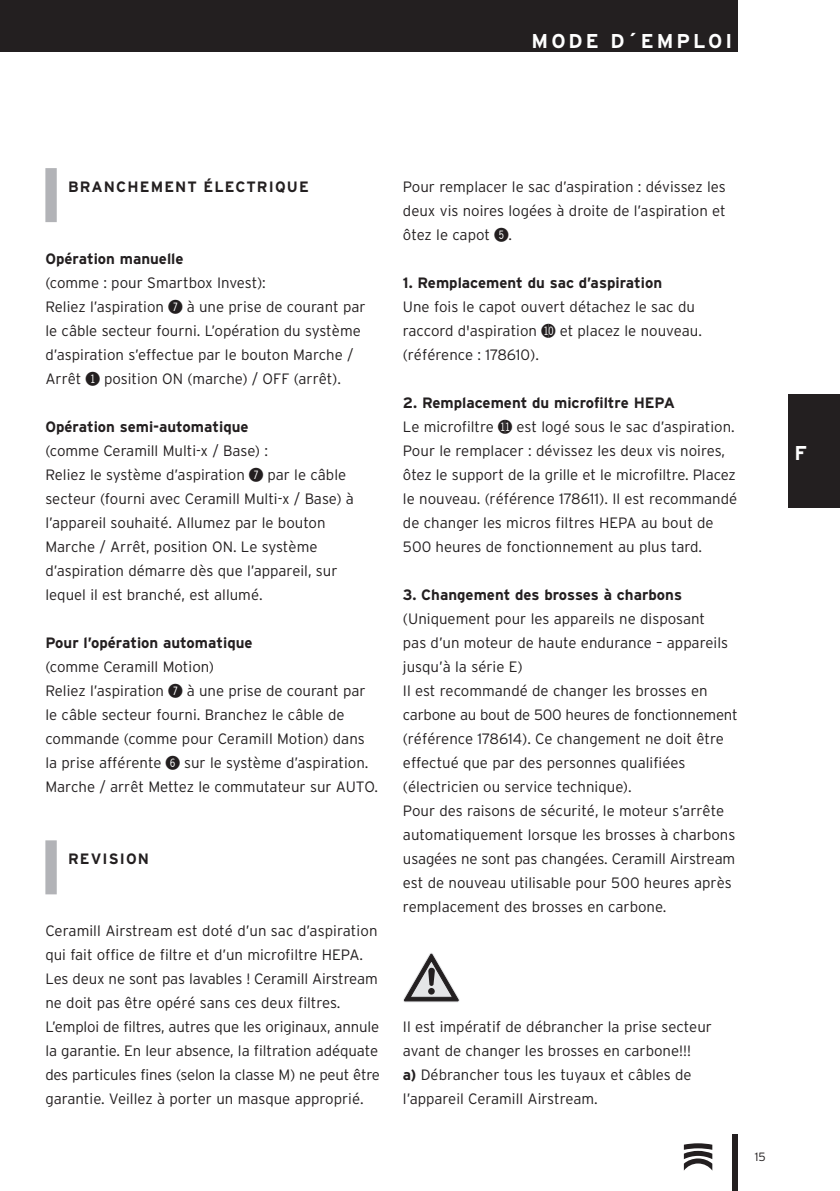
<style>
.page{position:relative;width:840px;height:1191px;background:#fff}
.page>*{position:absolute;margin:0;border:0;box-sizing:border-box;transform-origin:0 0}
.t1{font:700 20px "Interstate";letter-spacing:.15em;color:#fff}
.t2{font:300 15px/24px "Interstate";color:#231f20}
.t3{font:700 15px "Interstate";color:#231f20}
.t4{font:700 15px "Interstate";letter-spacing:.075em;color:#231f20}
.t5{font:300 12px "Interstate";color:#231f20}
.s1{font-family:"Double Digits Round";font-weight:400;font-size:18px}
.s2{font-weight:700}
</style>
<div class="page">
<div style="left:0;top:0;width:737px;height:51px;background:#231f20"></div>
<div style="left:788px;top:395px;width:51px;height:113px;background:#231f20"></div>
<svg style="left:683px;top:1143px;width:29px;height:27px"></svg>
<div style="left:45px;top:168px;width:12px;height:54px;background:#b2b3b7"></div>
<div style="left:45px;top:840px;width:12px;height:54px;background:#b2b3b7"></div>
<svg style="left:403px;top:953px;width:56px;height:49px"></svg>
<div style="left:731px;top:1134px;width:6px;height:57px;background:#231f20"></div>
<h1 class="t1" style="left:531px;top:30px;width:142px">mode d´empl</h1>
<h1 class="t1" style="left:707px;top:30px;width:22px">oi</h1>
<p class="t4" style="left:68px;top:178px;width:242px">Branchem ent électriqu e</p>
<p class="t3" style="left:45px;top:250px;width:140px">Opération manuelle</p>
<p class="t2" style="left:45px;top:271px;width:321px">(comme : pour Smartbox Invest):<br>Reliez l’aspiration <span class="s1">&amp;</span> à une prise de courant par le câble secteur fourni. L’opération du système d’aspiration s’effectue par le bouton Marche / Arrêt <span class="s1">!</span> position ON (marche) / OFF (arrêt).</p>
<p class="t3" style="left:45px;top:418px;width:205px">Opération semi-automatique</p>
<p class="t2" style="left:45px;top:439px;width:310px">(comme Ceramill Multi-x / Base) :<br>Reliez le système d’aspiration <span class="s1">&amp;</span> par le câble secteur (fourni avec Ceramill Multi-x / Base) à l’appareil souhaité. Allumez par le bouton Marche / Arrêt, position ON. Le système d’aspiration démarre dès que l’appareil, sur lequel il est branché, est allumé.</p>
<p class="t3" style="left:45px;top:634px;width:209px">Pour l’opération automatique</p>
<p class="t2" style="left:45px;top:655px;width:334px">(comme Ceramill Motion)<br>Reliez l’aspiration <span class="s1">&amp;</span> à une prise de courant par le câble secteur fourni. Branchez le câble de commande (comme pour Ceramill Motion) dans la prise afférente <span class="s1">^</span> sur le système d’aspiration.<br>Marche / arrêt Mettez le commutateur sur AUTO.</p>
<p class="t3" style="left:68px;top:850px;width:12px">REV</p>
<p class="t3" style="left:102px;top:850px;width:35px">ISION</p>
<p class="t2" style="left:45px;top:919px;width:336px">Ceramill Airstream est doté d’un sac d’aspiration qui fait office de filtre et d’un microfiltre HEPA.<br>Les deux ne sont pas lavables ! Ceramill Airstream ne doit pas être opéré sans ces deux filtres.<br>L’emploi de filtres, autres que les originaux, annule la garantie. En leur absence, la filtration adéquate des particules fines (selon la classe M) ne peut être garantie. Veillez à porter un masque approprié.</p>
<p class="t2" style="left:403px;top:175px;width:324px;text-align:justify">Pour remplacer le sac d’aspiration : dévissez les deux vis noires logées à droite de l’aspiration et ôtez le capot <span class="s1">%</span>.</p>
<p class="t3" style="left:403px;top:274px;width:260px">1. Remplacement du sac d’aspiration</p>
<p class="t2" style="left:403px;top:295px;width:300px">Une fois le capot ouvert détachez le sac du raccord d'aspiration <span class="s1">BL</span> et placez le nouveau. (référence : 178610).</p>
<p class="t2" style="left:403px;top:391px;width:335px"><span class="s2">2. Remplacement du microfiltre HE PA<br></span>Le microfiltre <span class="s1">BM</span> est logé sous le sac d’aspiration.<br>Pour le remplacer : dévissez les deux vis noires, ôtez le support de la grille et le microfiltre. Placez le nouveau. (référence 178611). Il est recommandé de changer les micros filtres HEPA au bout de 500 heures de fonctionnement au plus tard.</p>
<p class="t3" style="left:403px;top:586px;width:280px">3. Changement des brosses à charbons</p>
<p class="t2" style="left:403px;top:607px;width:336px">(Uniquement pour les appareils ne disposant<br>pas d’un moteur de haute endurance – appareils jusqu’à la série E)<br>Il est recommandé de changer les brosses en carbone au bout de 500 heures de fonctionnement (référence 178614). Ce changement ne doit être effectué que par des personnes qualifiées (électricien ou service technique).<br>Pour des raisons de sécurité, le moteur s’arrête automatiquement lorsque les brosses à charbons usagées ne sont pas changées. Ceramill Airstream est de nouveau utilisable pour 500 heures après remplacement des brosses en carbone.</p>
<p class="t2" style="left:403px;top:1015px;width:310px">Il est impératif de débrancher la prise secteur avant de changer les brosses en carbone!!!<br><span class="s2">a)</span> Débrancher tous les tuyaux et câbles de l’appareil Ceramill Airstream.</p>
<p class="t5" style="left:754px;top:1150px;width:13px">15</p>
<h1 class="t1" style="left:794px;top:441px;width:14px">F</h1>
</div>
